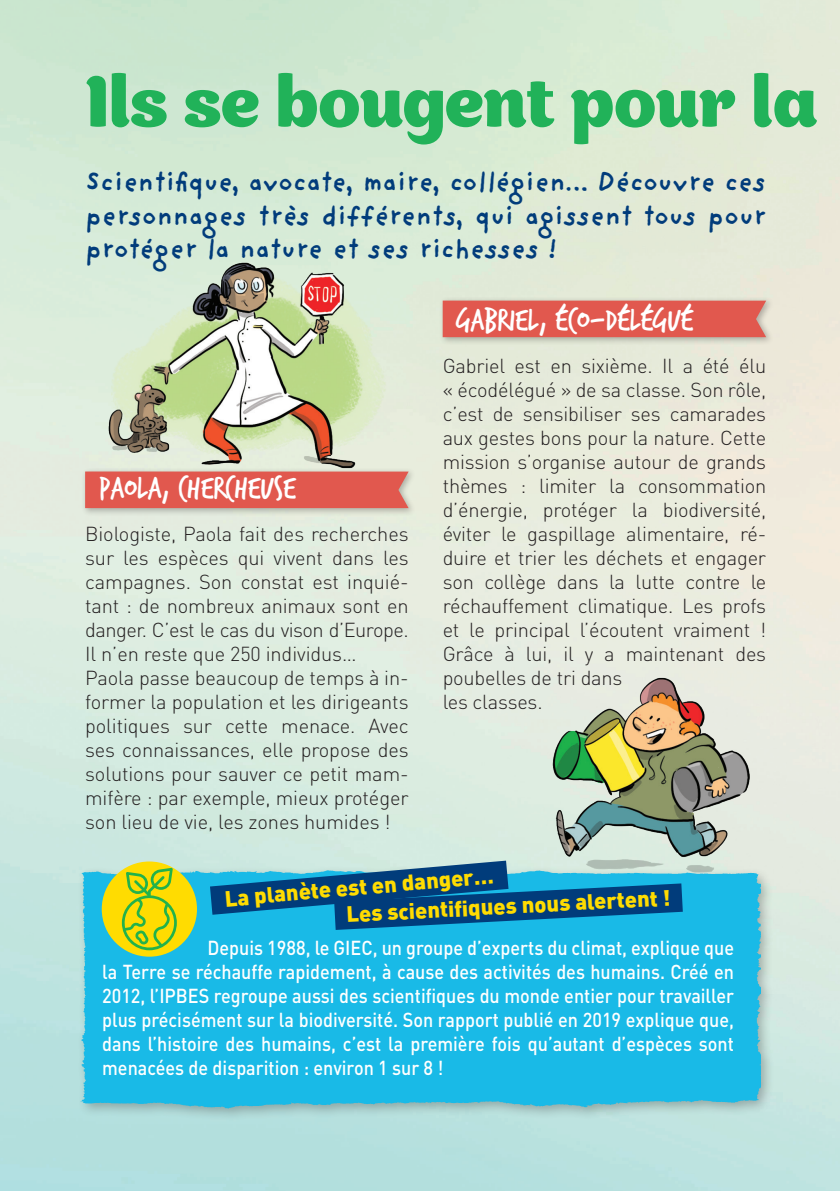
<style>
.page{position:relative;width:840px;height:1191px;background:#fff}
.page>*{position:absolute;margin:0;border:0;box-sizing:border-box;transform-origin:0 0}
.t1{font:700 70px "Appetite Pro";color:#21b259}
.t2{font:34px "Trash Hand";color:#fff}
.TC{font:700 28px/33.6px "Providence Sans";letter-spacing:-.005em;color:#013c7b;text-align:justify;scale:.95 1}
.TC-2{font:900 22px "DIN";color:#ffdc01}
.TC-3{font:300 20px/24px "DIN";letter-spacing:-.01em;color:#231f20;text-align:justify}
.TC-4{font:500 20px/24px "DIN";color:#fff;text-align:justify;scale:.9 1}
</style>
<div class="page">
<div style="left:77px;top:865px;width:696px;height:256px;background:#231f20;opacity:.3"></div>
<img style="left:80px;top:861px;width:679px;height:257px">
<svg style="left:210px;top:860px;width:472px;height:70px;background:#1c71a4"></svg>
<div style="left:102px;top:861px;width:95px;height:95px;background:#ffdc01;border-radius:50%"></div>
<svg style="left:122px;top:868px;width:55px;height:83px"></svg>
<div style="left:438px;top:297px;width:335px;height:49px;background:#231f20;opacity:.3"></div>
<div style="left:442px;top:300px;width:323px;height:37px;background:#e1584e"></div>
<div style="left:81px;top:468px;width:335px;height:49px;background:#231f20;opacity:.3"></div>
<div style="left:85px;top:471px;width:323px;height:37px;background:#e1584e"></div>
<img style="left:518px;top:673px;width:253px;height:207px">
<img style="left:97px;top:248px;width:308px;height:234px">
<p class="t1" style="left:85px;top:59px;width:733px">Ils se bougent pour la</p>
<p class="TC" style="left:85px;top:164px;width:718px">Scientifique, avocate, maire, collégien… Découvre ces personnages très différents, qui agissent tous pour protéger la nature et ses richesses !</p>
<p class="t2" style="left:99px;top:471px;width:198px">PAOLA, CHERCHEUSE</p>
<p class="TC-3" style="left:85px;top:522px;width:325px">Biologiste, Paola fait des recherches sur les espèces qui vivent dans les campagnes. Son constat est inquié&shy;tant : de nombreux animaux sont en danger. C’est le cas du vison d’Europe.<br>Il n’en reste que 250 individus…</p>
<p class="TC-3" style="left:85px;top:666px;width:325px">Paola passe beaucoup de temps à in&shy;former la population et les dirigeants politiques sur cette menace. Avec ses connaissances, elle propose des solutions pour sauver ce petit mam&shy;mifère : par exemple, mieux protéger son lieu de vie, les zones humides !</p>
<p class="t2" style="left:456px;top:303px;width:238px">GABRIEL, ÉCO-DÉLÉGUÉ</p>
<p class="TC-3" style="left:442px;top:354px;width:325px">Gabriel est en sixième. Il a été élu « écodélégué » de sa classe. Son rôle, c’est de sensibiliser ses camarades aux gestes bons pour la nature. Cette mission s’organise autour de grands thèmes : limiter la consommation d’énergie, protéger la biodiversité, éviter le gaspillage alimentaire, ré&shy;duire et trier les déchets et engager son collège dans la lutte contre le réchauffement climatique. Les profs et le principal l’écoutent vraiment !<br>Grâce à lui, il y a maintenant des poubelles de tri dans</p>
<p class="TC-3" style="left:442px;top:690px;width:101px">les classes.</p>
<p class="TC-2" style="left:223px;top:884px;width:271px;rotate:-5deg">La planète est en danger…</p>
<p class="TC-2" style="left:345px;top:899px;width:326px;rotate:-3deg">Les scientifi ques nous alertent !</p>
<p class="TC-4" style="left:102px;top:935px;width:703px;text-indent:105px">Depuis 1988, le GIEC, un groupe d’experts du climat, explique que la Terre se réchauffe rapidement, à cause des activités des humains. Créé en 2012, l’IPBES regroupe aussi des scientifiques du monde entier pour travailler plus précisément sur la biodiversité. Son rapport publié en 2019 explique que, dans l’histoire des humains, c’est la première fois qu’autant d’espèces sont menacées de disparition : environ 1 sur 8 !</p>
</div>
